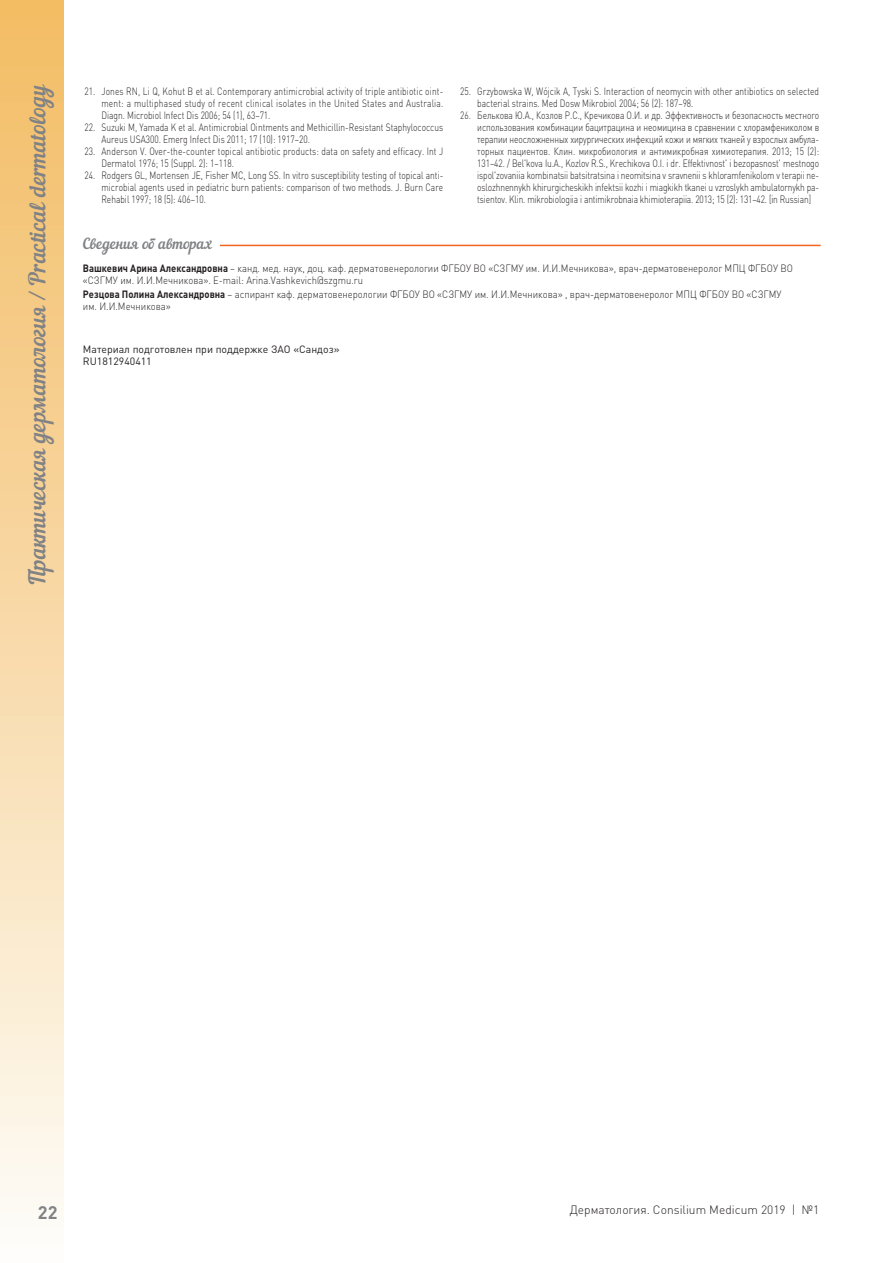
<style>
.page{position:relative;width:893px;height:1263px;background:#fff}
.page>*{position:absolute;margin:0;border:0;box-sizing:border-box;transform-origin:0 0}
.t1{font:22.5px "Nautilus Pompilius";color:#808285}
.t2{font:700 18px "DIN Pro";color:#808285}
.t3{font:15px "Nautilus Pompilius";color:#808285}
.t4{font:300 12px "DIN Pro";color:#231f20}
.t5{font:300 10.5px/12px "DIN Pro";color:#231f20;text-align:justify;scale:.8 1}
.t6{font:300 10.5px/12px "DIN Pro";color:#231f20;scale:.9 1}
.t7{font:10.5px/12.6px "DIN Pro";color:#231f20}
.s1{font-weight:700}
</style>
<div class="page">
<div style="left:0;top:0;width:64px;height:1263px;background:linear-gradient(to bottom,#f3ba60,#fefbf7)"></div>
<hr style="left:220px;top:245px;width:601px;height:1px;background:#f36421">
<h1 class="t1" style="left:24px;top:585px;width:501px;rotate:-90deg">Практическая дерматология / Practical dermatology</h1>
<p class="t5" style="left:101px;top:86px;width:429px;text-indent:-17px">21. Jones RN, Li Q, Kohut B et al. Contemporary antimicrobial activity of triple antibiotic oint&shy;ment: a multiphased study of recent clinical isolates in the United States and Australia.<br>Diagn. Microbiol Infect Dis 2006; 54 (1), 63–71.</p>
<p class="t5" style="left:101px;top:122px;width:429px;text-indent:-17px">22. Suzuki M, Yamada K et al. Antimicrobial ointments and Methicillin-Resistant Staphylococcus<br>Aureus USA300. Emerg Infect Dis 2011; 17 (10): 1917–20.</p>
<p class="t5" style="left:101px;top:146px;width:429px;text-indent:-17px">23. Anderson V. over-the-counter topical antibiotic products: data on safety and efficacy. Int J<br>Dermatol 1976; 15 (Suppl. 2): 1–118.</p>
<p class="t5" style="left:101px;top:170px;width:429px;text-indent:-17px">24. Rodgers GL, Mortensen JE, Fisher MC, Long SS. In vitro susceptibility testing of topical anti&shy;microbial agents used in pediatric burn patients: comparison of two methods. J. Burn Care Rehabil 1997; 18 (5): 406–10.</p>
<h3 class="t3" style="left:83px;top:235px;width:131px">Сведения об авторах</h3>
<p class="t5" style="left:477px;top:86px;width:429px;text-indent:-17px">25. Grzybowska W, Wójcik A, Tyski S. Interaction of neomycin with other antibiotics on selected bacterial strains. Med Dosw Mikrobiol 2004; 56 (2): 187–98.</p>
<p class="t5" style="left:477px;top:110px;width:429px;text-indent:-17px">26. Белькова Ю.А., Козлов Р.С., Кречикова О.И. и др. Эффективность и безопасность местного использования комбинации бацитрацина и неомицина в сравнении с хлорамфениколом в терапии неосложненных хирургических инфекций кожи и мягких тканей у взрослых амбула&shy;торных пациентов. Клин. микробиология и антимикробная химиотерапия. 2013; 15 (2):<br>131–42. / Bel'kova Iu.A., Kozlov R.S., Krechikova o.I. i dr. Effektivnost' i bezopasnost' mestnogo ispol'zovaniia kombinatsii batsitratsina i neomitsina v sravnenii s khloramfenikolom v terapii ne&shy;oslozhnennykh khirurgicheskikh infektsii kozhi i miagkikh tkanei u vzroslykh ambulatornykh pa&shy;tsientov. Klin. mikrobiologiia i antimikrobnaia khimioterapiia. 2013; 15 (2): 131–42. [in Russian]</p>
<p class="t6" style="left:83px;top:264px;width:790px"><span class="s1">вашкевич арина александровна</span> – канд. мед. наук, доц. каф. дерматовенерологии ФГБОУ ВО «СЗГМУ им. И.И.Мечникова», врач-дерматовенеролог МПЦ ФГБОУ ВО «СЗГМУ им. И.И.Мечникова». E-mail: Arina.Vashkevich@szgmu.ru</p>
<p class="t6" style="left:83px;top:290px;width:778px"><span class="s1">резцова Полина александровна</span> – аспирант каф. дерматовенерологии ФГБОУ ВО «СЗГМУ им. И.И.Мечникова» , врач-дерматовенеролог МПЦ ФГБОУ ВО «СЗГМУ им. И.И.Мечникова»</p>
<p class="t7" style="left:83px;top:344px;width:258px">Материал подготовлен при поддержке ЗАО «Сандоз»<br>RU1812940411</p>
<h2 class="t2" style="left:38px;top:1206px;width:21px">22</h2>
<p class="t4" style="left:570px;top:1205px;width:251px">Дерматология. Consilium Medicum 2019 | №1</p>
</div>
